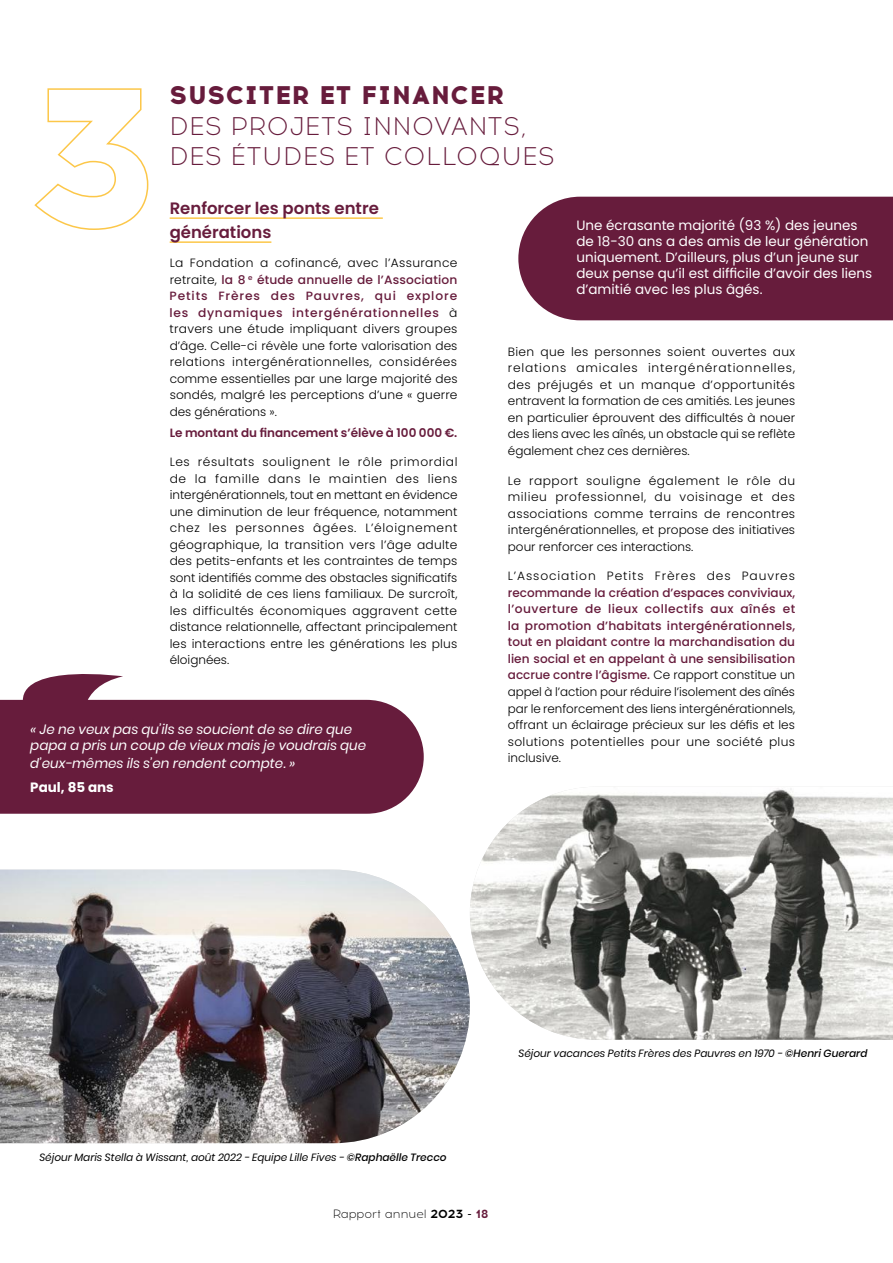
<style>
.page{position:relative;width:893px;height:1263px;background:#fff}
.page>*{position:absolute;margin:0;border:0;box-sizing:border-box;transform-origin:0 0}
.t1{font:300 25.5px/30.6px "Acrom";letter-spacing:.02em;color:#671c3c}
.t2{font:800 25.5px "Acrom";letter-spacing:.02em;color:#671c3c}
.t3{font:600 16.5px/24px "Poppins";color:#671c3c}
.t4{font:13.5px/16.2px "Poppins";color:#fff}
.t5{font:italic 13.5px/16.2px "Poppins";color:#fff}
.t6{font:700 13.5px "Poppins";color:#fff}
.t7{font:300 12px/16.5px "Poppins";letter-spacing:.005em;color:#000;text-align:justify}
.t8{font:500 12px/16.5px "Poppins";letter-spacing:.005em;color:#671c3c;text-align:justify}
.t9{font:600 12px "Poppins";color:#671c3c}
.t10{font:300 12px "Poppins";letter-spacing:.075em;color:#000}
.t11{font:300 12px "Acrom";color:#000}
.t12{font:italic 10.5px "Poppins";color:#000}
.s1{font-weight:500;color:#671c3c}
.s2{font-weight:300;color:#000}
.s3{font-weight:500}
.s4{font-weight:700}
.s5{font-weight:700;color:#671c3c}
</style>
<div class="page">
<svg style="left:23px;top:674px;width:100px;height:26px"></svg>
<div style="left:0;top:700px;width:424px;height:114px;background:#671c3c"></div>
<svg style="left:34px;top:88px;width:115px;height:142px"></svg>
<div style="left:518px;top:197px;width:375px;height:123px;background:#671c3c"></div>
<hr style="left:170px;top:217px;width:213px;height:2px;background:#fcc749">
<hr style="left:170px;top:241px;width:101px;height:2px;background:#fcc749">
<img style="left:0;top:870px;width:470px;height:273px">
<img style="left:470px;top:788px;width:423px;height:252px">
<h1 class="t2" style="left:170px;top:76px;width:336px">SUSCITER ET FINANCER</h1>
<h1 class="t1" style="left:170px;top:112px;width:387px">DES PROJETS INNOVANTS,<br>DES ÉTUDES ET COLLOQUES</h1>
<h2 class="t3" style="left:170px;top:196px;width:211px">Renforcer les ponts entre générations</h2>
<p class="t7" style="left:170px;top:255px;width:289px">La Fondation a cofinancé, avec l’Assurance retraite, <span class="s1">la 8</span> <sup>e</sup> <span class="s1">étude annuelle de l’Association Petits Frères des Pauvres, qui explore les dynamiques intergénérationnelles</span> à travers une étude impliquant divers groupes d’âge. Celle-ci révèle une forte valorisation des relations intergénérationnelles, considérées comme essentielles par une large majorité des sondés, malgré les perceptions d’une « guerre des générations ».</p>
<p class="t9" style="left:170px;top:425px;width:289px">Le montant du financement s’élève à 100 000 €.</p>
<p class="t7" style="left:170px;top:454px;width:289px">Les résultats soulignent le rôle primordial de la famille dans le maintien des liens intergénérationnels, tout en mettant en évidence une diminution de leur fréquence, notamment chez les personnes âgées. L’éloignement géographique, la transition vers l’âge adulte des petits-enfants et les contraintes de temps sont identifiés comme des obstacles significatifs à la solidité de ces liens familiaux. De surcroît, les difficultés économiques aggravent cette distance relationnelle, affectant principalement les interactions entre les générations les plus éloignées.</p>
<p class="t5" style="left:30px;top:721px;width:337px">« Je ne veux pas qu’ils se soucient de se dire que papa a pris un coup de vieux mais je voudrais que</p>
<p class="t5" style="left:30px;top:755px;width:266px">d’eux-mêmes ils s’en rendent compte. »</p>
<p class="t6" style="left:30px;top:779px;width:85px">Paul, 85 ans</p>
<p class="t4" style="left:576px;top:217px;width:297px">Une écrasante majorité (93 %) des jeunes de 18-30 ans a des amis de leur génération uniquement. D’ailleurs, plus d’un jeune sur deux pense qu’il est difficile d’avoir des liens d’amitié avec les plus âgés.</p>
<p class="t7" style="left:508px;top:344px;width:289px">Bien que les personnes soient ouvertes aux relations amicales intergénérationnelles, des préjugés et un manque d’opportunités entravent la formation de ces amitiés. Les jeunes en particulier éprouvent des difficultés à nouer des liens avec les aînés, un obstacle qui se reflète également chez ces dernières.</p>
<p class="t7" style="left:508px;top:472px;width:289px">Le rapport souligne également le rôle du milieu professionnel, du voisinage et des associations comme terrains de rencontres intergénérationnelles, et propose des initiatives pour renforcer ces interactions.</p>
<p class="t10" style="left:508px;top:569px;width:289px">L’Association Petits Frères des Pauvres</p>
<p class="t8" style="left:508px;top:585px;width:289px">recommande la création d’espaces conviviaux, l’ouverture de lieux collectifs aux aînés et la promotion d’habitats intergénérationnels, tout en plaidant contre la marchandisation du lien social et en appelant à une sensibilisation accrue contre l’âgisme. <span class="s2">Ce rapport constitue un appel à l’action pour réduire l’isolement des aînés par le renforcement des liens intergénérationnels, offrant un éclairage précieux sur les défis et les solutions potentielles pour une société plus inclusive.</span></p>
<p class="t12" style="left:518px;top:1047px;width:351px">Séjour vacances Petits Frères des Pauvres en 1970 - <span class="s3">©Henri Guerard</span></p>
<p class="t12" style="left:39px;top:1151px;width:409px">Séjour Maris Stella à Wissant, août 2022 - Equipe Lille Fives - <span class="s3">©Raphaëlle Trecco</span></p>
<p class="t11" style="left:333px;top:1206px;width:157px">Rapport annuel <span class="s4">2023 -</span> <span class="s5">18</span></p>
</div>
